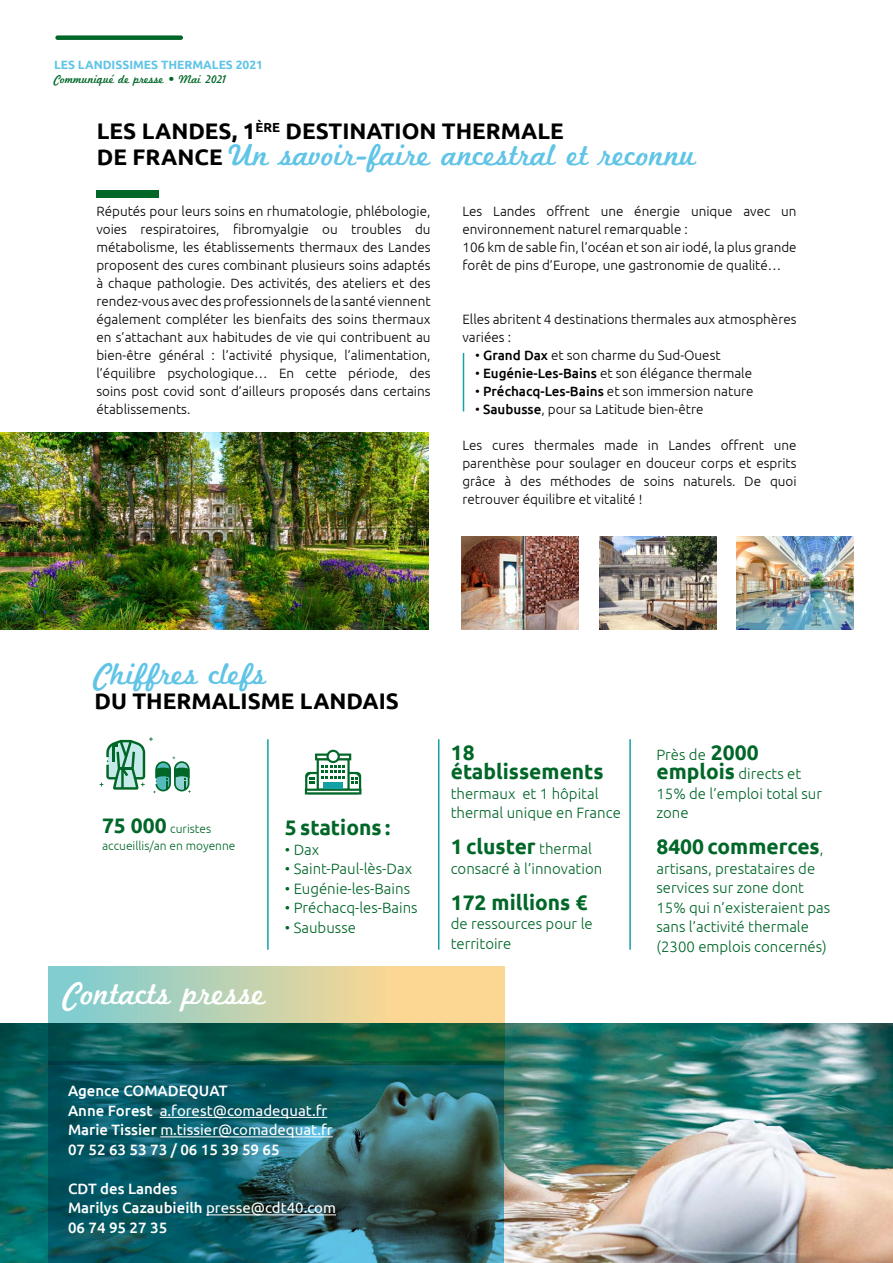
<style>
.page{position:relative;width:893px;height:1263px;background:#fff}
.page>*{position:absolute;margin:0;border:0;box-sizing:border-box;transform-origin:0 0}
.t1{font:33px "Marketing Script";color:#fff}
.t2{font:31.5px "Marketing Script";color:#60c4e6}
.t3{font:700 22.5px "Ubuntu";color:#000}
.t4{font:700 21px/19.5px "Ubuntu";color:#006728}
.t5{font:300 15px/19.5px "Ubuntu";color:#006728}
.t6{font:500 15px/19.5px "Ubuntu";color:#fff}
.t7{font:300 13.5px/18px "Ubuntu";color:#000;text-align:justify}
.t8{font:300 12px/16.5px "Ubuntu";color:#006728}
.t9{font:700 12px "Ubuntu";color:#60c4e6}
.t10{font:12px "Marketing Script";color:#006728}
.s1{font-family:"Ubuntu";font-weight:700;font-size:22.5px;color:#000}
.s2{font-weight:500}
.s3{font-weight:700;font-size:21px}
.s4{font-weight:400}
.s5{font-weight:300;font-size:15px}
</style>
<div class="page">
<img style="left:0;top:1023px;width:893px;height:240px">
<div style="left:58px;top:35px;width:123px;height:5px;background:#006728"></div>
<svg style="left:48px;top:967px;width:456px;height:95px;background:#7ca283"></svg>
<svg style="left:48px;top:1062px;width:456px;height:201px;background:#1b5d64"></svg>
<hr style="left:160px;top:1117px;width:167px;height:1px;background:#fff">
<hr style="left:160px;top:1136px;width:173px;height:1px;background:#fff">
<hr style="left:206px;top:1214px;width:130px;height:1px;background:#fff">
<div style="left:96px;top:190px;width:62px;height:8px;background:#006728"></div>
<hr style="left:463px;top:353px;width:1px;height:58px;background:#13a1a6">
<svg style="left:99px;top:737px;width:92px;height:56px"></svg>
<svg style="left:305px;top:750px;width:56px;height:44px"></svg>
<hr style="left:267px;top:739px;width:2px;height:211px;background:#13a1a6">
<hr style="left:438px;top:739px;width:1px;height:211px;background:#13a1a6">
<hr style="left:629px;top:739px;width:2px;height:211px;background:#13a1a6">
<img style="left:0;top:432px;width:428px;height:197px">
<img style="left:462px;top:537px;width:116px;height:92px">
<img style="left:600px;top:537px;width:116px;height:92px">
<img style="left:736px;top:537px;width:117px;height:92px">
<p class="t9" style="left:54px;top:57px;width:211px">LES LANDISSIMES THERMALES 2021</p>
<p class="t10" style="left:54px;top:72px;width:174px">Communiqué de presse • Mai 2021</p>
<h3 class="t3" style="left:97px;top:117px;width:468px">LES LANDES, 1<sup>ÈRE</sup> DESTINATION THERMALE</h3>
<h2 class="t2" style="left:97px;top:136px;width:601px"><span class="s1">DE FRANCE</span> Un savoir-faire ancestral et reconnu</h2>
<p class="t7" style="left:96px;top:201px;width:336px">Réputés pour leurs soins en rhumatologie, phlébologie, voies respiratoires, fibromyalgie ou troubles du métabolisme, les établissements thermaux des Landes proposent des cures combinant plusieurs soins adaptés à chaque pathologie. Des activités, des ateliers et des rendez-vous avec des professionnels de la santé viennent également compléter les bienfaits des soins thermaux en s’attachant aux habitudes de vie qui contribuent au bien-être général : l’activité physique, l’alimentation, l’équilibre psychologique… En cette période, des soins post covid sont d’ailleurs proposés dans certains établissements.</p>
<p class="t7" style="left:462px;top:201px;width:336px;text-align:left">Les Landes offrent une énergie unique avec un environnement naturel remarquable :<br>106 km de sable fin, l’océan et son air iodé, la plus grande forêt de pins d’Europe, une gastronomie de qualité…</p>
<p class="t7" style="left:462px;top:309px;width:336px">Elles abritent 4 destinations thermales aux atmosphères variées :</p>
<p class="t7" style="left:475px;top:345px;width:247px">• <span class="s2">Grand Dax</span> et son charme du Sud-Ouest</p>
<p class="t7" style="left:475px;top:363px;width:278px">• <span class="s2">Eugénie-Les-Bains</span> et son élégance thermale</p>
<p class="t7" style="left:475px;top:381px;width:280px">• <span class="s2">Préchacq-Les-Bains</span> et son immersion nature</p>
<p class="t7" style="left:475px;top:399px;width:230px">• <span class="s2">Saubusse</span>, pour sa Latitude bien-être</p>
<p class="t7" style="left:462px;top:435px;width:336px">Les cures thermales made in Landes offrent une parenthèse pour soulager en douceur corps et esprits grâce à des méthodes de soins naturels. De quoi retrouver équilibre et vitalité !</p>
<h2 class="t2" style="left:95px;top:655px;width:173px">Chiffres clefs</h2>
<h3 class="t3" style="left:95px;top:688px;width:306px">DU THERMALISME LANDAIS</h3>
<p class="t8" style="left:102px;top:820px;width:135px"><span class="s3">75 000</span> curistes accueillis/an en moyenne</p>
<h3 class="t4" style="left:285px;top:818px;width:107px">5 stations :</h3>
<p class="t5" style="left:285px;top:839px;width:36px">• Dax</p>
<p class="t5" style="left:285px;top:859px;width:129px">• Saint-Paul-lès-Dax</p>
<p class="t5" style="left:285px;top:878px;width:127px">• Eugénie-les-Bains</p>
<p class="t5" style="left:285px;top:898px;width:134px">• Préchacq-les-Bains</p>
<p class="t5" style="left:285px;top:917px;width:73px">• Saubusse</p>
<h1 class="t1" style="left:64px;top:974px;width:203px">Contacts presse</h1>
<p class="t6" style="left:68px;top:1080px;width:266px">Agence COMADEQUAT<br>Anne Forest <span class="s4">a.forest@comadequat.fr<br></span>Marie Tissier <span class="s4">m.tissier@comadequat.fr<br></span>07 52 63 53 73 / 06 15 39 59 65</p>
<p class="t6" style="left:68px;top:1178px;width:269px">CDT des Landes<br>Marilys Cazaubieilh <span class="s4">presse@cdt40.com<br></span>06 74 95 27 35</p>
<h3 class="t4" style="left:451px;top:742px;width:155px">18 établissements</h3>
<p class="t5" style="left:451px;top:783px;width:172px">thermaux et 1 hôpital thermal unique en France</p>
<h3 class="t4" style="left:451px;top:837px;width:143px">1 cluster <span class="s5">thermal</span></h3>
<p class="t5" style="left:451px;top:858px;width:153px">consacré à l’innovation</p>
<h3 class="t4" style="left:451px;top:892px;width:138px">172 millions €</h3>
<p class="t5" style="left:451px;top:914px;width:143px">de ressources pour le territoire</p>
<p class="t5" style="left:656px;top:744px;width:167px">Près de <span class="s3">2000 emplois</span> directs et<br>15% de l’emploi total sur zone</p>
<h3 class="t4" style="left:656px;top:837px;width:169px">8400 commerces<span class="s5">,</span></h3>
<p class="t5" style="left:656px;top:858px;width:175px">artisans, prestataires de services sur zone dont<br>15% qui n’existeraient pas sans l’activité thermale (2300 emplois concernés)</p>
</div>
